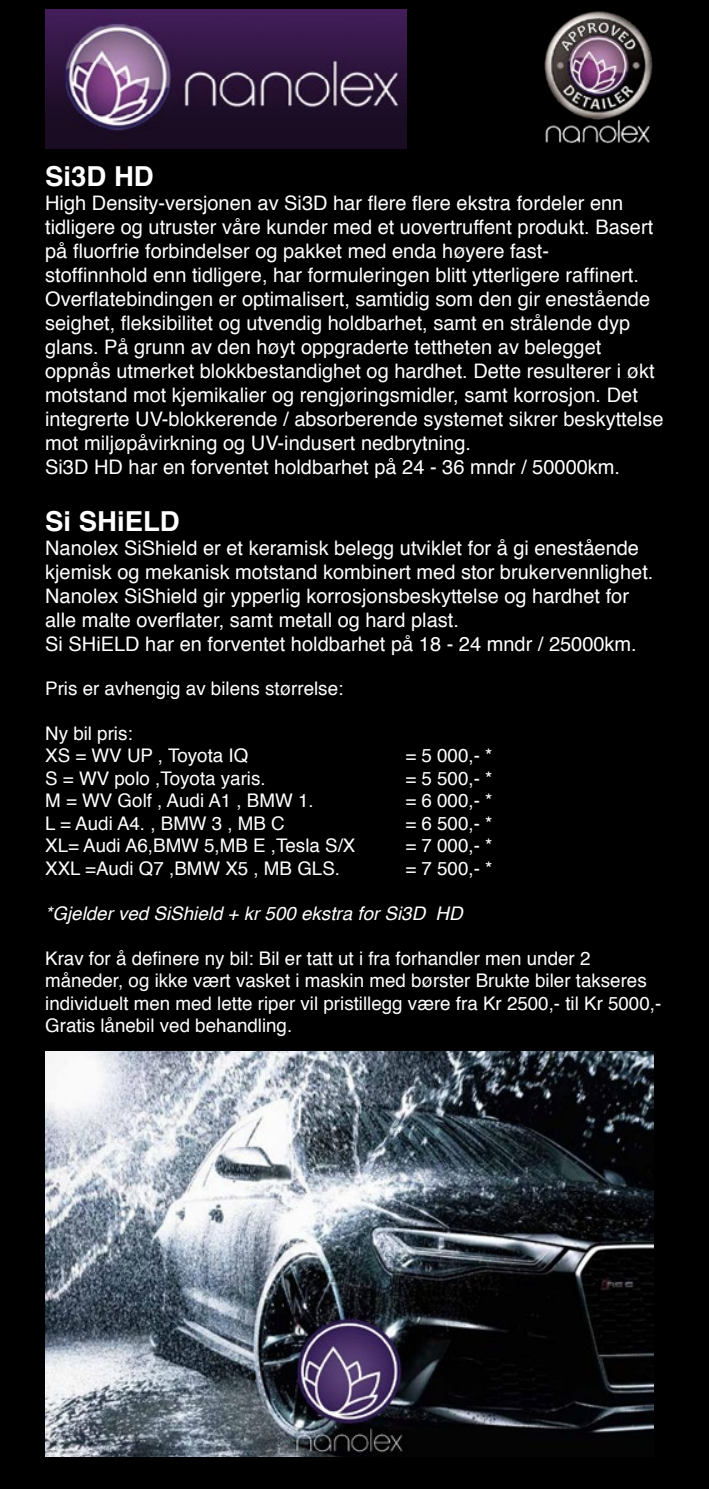
<style>
.page{position:relative;width:709px;height:1489px;background:#fff}
.page>*{position:absolute;margin:0;border:0;box-sizing:border-box;transform-origin:0 0}
.t1{font:700 27.5px "Helvetica";color:#fff}
.t2{font:20px/24px "Helvetica";color:#fff}
.t3{font:18.75px/22.5px "Helvetica";color:#fff}
.t4{font:italic 18.75px "Helvetica";color:#fff}
</style>
<div class="page">
<div style="left:0;top:0;width:709px;height:1488px;background:#000"></div>
<img style="left:45px;top:1051px;width:608px;height:405px">
<img style="left:45px;top:9px;width:361px;height:139px">
<img style="left:544px;top:11px;width:109px;height:133px">
<h1 class="t1" style="left:45px;top:154px;width:110px">Si3D HD</h1>
<p class="t2" style="left:45px;top:191px;width:620px">High Density-versjonen av Si3D har flere flere ekstra fordeler enn tidligere og utruster våre kunder med et uovertruffent produkt. Basert på fluorfrie forbindelser og pakket med enda høyere fast-<br>stoffinnhold enn tidligere, har formuleringen blitt ytterligere raffinert.<br>Overflatebindingen er optimalisert, samtidig som den gir enestående seighet, fleksibilitet og utvendig holdbarhet, samt en strålende dyp glans. På grunn av den høyt oppgraderte tettheten av belegget oppnås utmerket blokkbestandighet og hardhet. Dette resulterer i økt motstand mot kjemikalier og rengjøringsmidler, samt korrosjon. Det integrerte UV-blokkerende / absorberende systemet sikrer beskyttelse mot miljøpåvirkning og UV-indusert nedbrytning.<br>Si3D HD har en forventet holdbarhet på 24 - 36 mndr / 50000km.</p>
<h1 class="t1" style="left:45px;top:499px;width:136px">Si SHiELD</h1>
<p class="t2" style="left:45px;top:536px;width:609px">Nanolex SiShield er et keramisk belegg utviklet for å gi enestående kjemisk og mekanisk motstand kombinert med stor brukervennlighet.<br>Nanolex SiShield gir ypperlig korrosjonsbeskyttelse og hardhet for alle malte overflater, samt metall og hard plast.<br>Si SHiELD har en forventet holdbarhet på 18 - 24 mndr / 25000km.</p>
<p class="t3" style="left:45px;top:677px;width:300px">Pris er avhengig av bilens størrelse:</p>
<p class="t3" style="left:45px;top:722px;width:205px">Ny bil pris:<br>XS = WV UP , Toyota IQ</p>
<p class="t3" style="left:405px;top:744px;width:89px">= 5 000,- *</p>
<p class="t3" style="left:45px;top:767px;width:222px">S = WV polo ,Toyota yaris.</p>
<p class="t3" style="left:405px;top:767px;width:89px">= 5 500,- *</p>
<p class="t3" style="left:45px;top:789px;width:270px">M = WV Golf , Audi A1 , BMW 1.</p>
<p class="t3" style="left:405px;top:789px;width:89px">= 6 000,- *</p>
<p class="t3" style="left:45px;top:812px;width:241px">L = Audi A4. , BMW 3 , MB C</p>
<p class="t3" style="left:405px;top:812px;width:89px">= 6 500,- *</p>
<p class="t3" style="left:45px;top:834px;width:312px">XL= Audi A6,BMW 5,MB E ,Tesla S/X</p>
<p class="t3" style="left:405px;top:834px;width:89px">= 7 000,- *</p>
<p class="t3" style="left:45px;top:857px;width:296px">XXL =Audi Q7 ,BMW X5 , MB GLS.</p>
<p class="t3" style="left:405px;top:857px;width:89px">= 7 500,- *</p>
<p class="t4" style="left:45px;top:898px;width:419px">*Gjelder ved SiShield + kr 500 ekstra for Si3D HD</p>
<p class="t3" style="left:45px;top:947px;width:617px">Krav for å definere ny bil: Bil er tatt ut i fra forhandler men under 2 måneder, og ikke vært vasket i maskin med børster Brukte biler takseres individuelt men med lette riper vil pristillegg være fra Kr 2500,- til Kr 5000,- Gratis lånebil ved behandling.</p>
</div>
